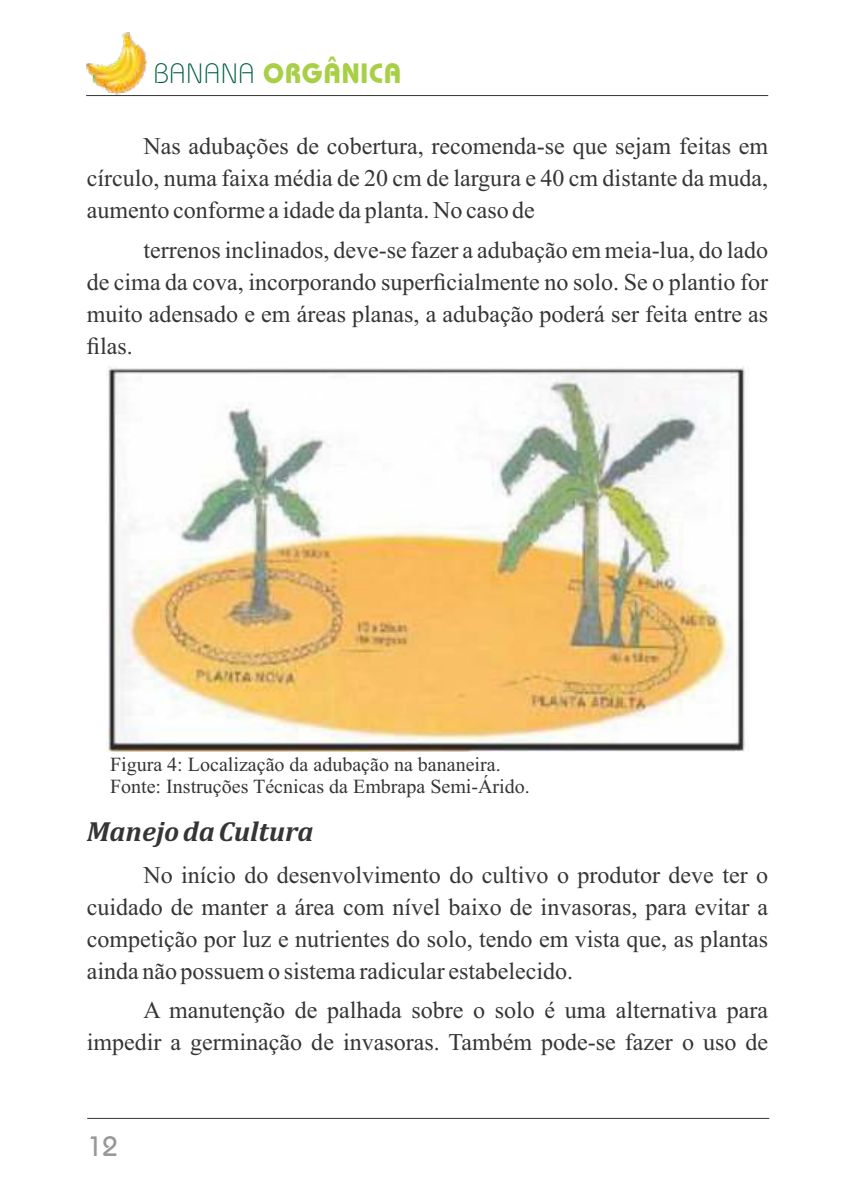
<style>
.page{position:relative;width:851px;height:1191px;background:#fff}
.page>*{position:absolute;margin:0;border:0;box-sizing:border-box;transform-origin:0 0}
.t1{font:italic 700 28px "Cambria";color:#373435}
.t2{font:700 28px "Bauhaus IT Cby BT";letter-spacing:.04em;color:#a8cf45}
.t3{font:500 28px "Bauhaus IT Cby BT";color:#96989a}
.t4{font:24px/31.8px "Times New Roman";color:#373435;text-align:justify}
.t5{font:20px/22.2px "Times New Roman";color:#373435}
.s1{font-weight:300;color:#01613e}
</style>
<div class="page">
<hr style="left:86px;top:95px;width:682px;height:1px;background:#373435">
<img style="left:106px;top:367px;width:639px;height:384px">
<hr style="left:87px;top:1117px;width:682px;height:1px;background:#373435">
<img style="left:86px;top:32px;width:69px;height:65px">
<p class="t2" style="left:154px;top:61px;width:249px"><span class="s1">BANANA</span> ORGÂNICA</p>
<p class="t4" style="left:87px;top:132px;width:683px;text-indent:57px">Nas adubações de cobertura, recomenda-se que sejam feitas em círculo, numa faixa média de 20 cm de largura e 40 cm distante da muda, aumento conforme a idade da planta. No caso de</p>
<p class="t4" style="left:87px;top:236px;width:683px;text-indent:57px">terrenos inclinados, deve-se fazer a adubação em meia-lua, do lado de cima da cova, incorporando superficialmente no solo. Se o plantio for muito adensado e em áreas planas, a adubação poderá ser feita entre as filas.</p>
<p class="t5" style="left:110px;top:754px;width:421px">Figura 4: Localização da adubação na bananeira.<br>Fonte: Instruções Técnicas da Embrapa Semi-Árido.</p>
<p class="t1" style="left:87px;top:819px;width:228px">Manejo da Cultura</p>
<p class="t4" style="left:87px;top:861px;width:683px;text-indent:57px">No início do desenvolvimento do cultivo o produtor deve ter o cuidado de manter a área com nível baixo de invasoras, para evitar a competição por luz e nutrientes do solo, tendo em vista que, as plantas ainda não possuem o sistema radicular estabelecido.</p>
<p class="t4" style="left:87px;top:996px;width:683px;text-align:right">A manutenção de palhada sobre o solo é uma alternativa para impedir a germinação de invasoras. Também pode-se fazer o uso de</p>
<p class="t3" style="left:87px;top:1134px;width:32px">12</p>
</div>
